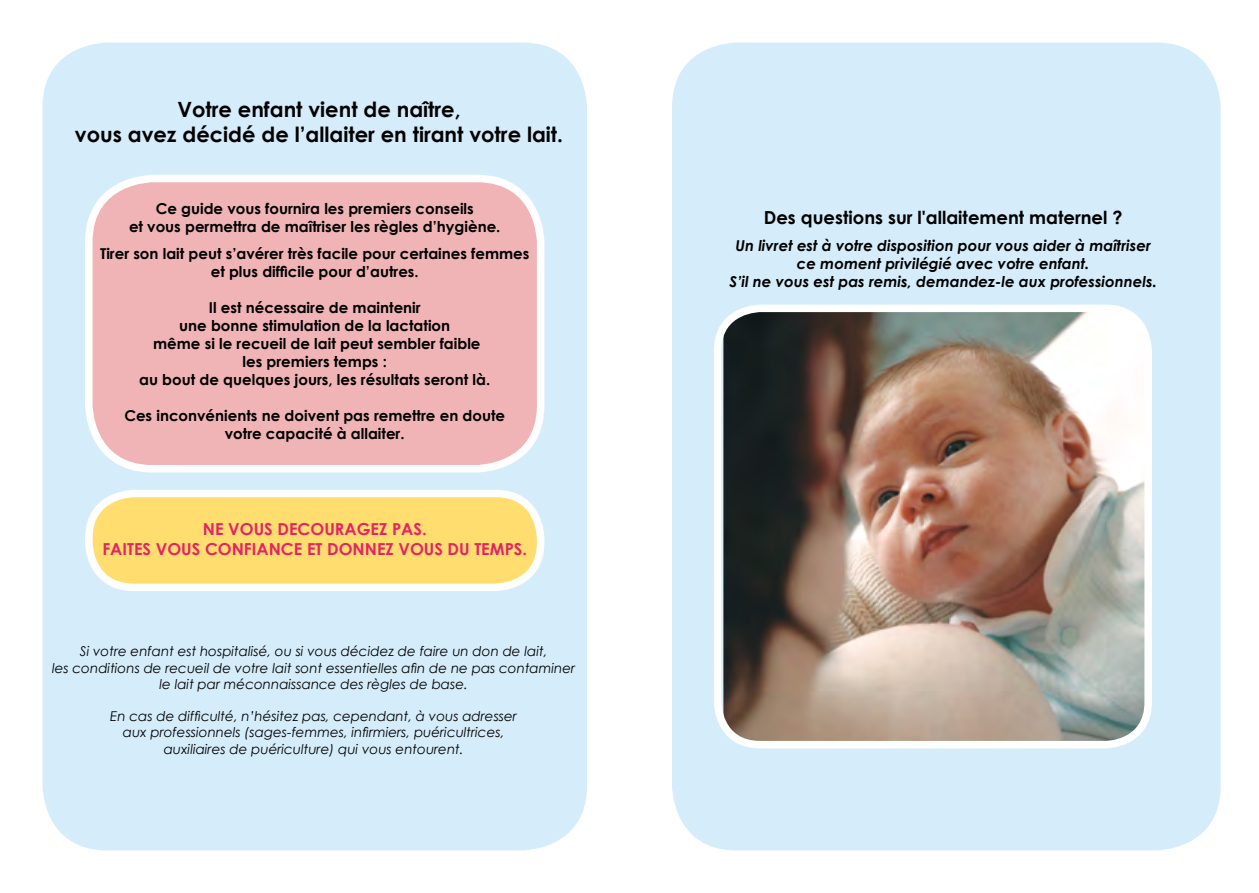
<style>
.page{position:relative;width:1259px;height:893px;background:#fff}
.page>*{position:absolute;margin:0;border:0;box-sizing:border-box;transform-origin:0 0}
.t1{font:700 21px/25.2px "Century Gothic";color:#000;text-align:center}
.t2{font:700 18px "Century Gothic";color:#000}
.t3{font:700 16.5px/19.8px "Century Gothic";color:#e42465;text-align:center}
.t4{font:700 15px/18px "Century Gothic";color:#000;text-align:center}
.t5{font:italic 700 15px/18px "Century Gothic";color:#000;text-align:center}
.t6{font:italic 13.5px/16.2px "Century Gothic";color:#000;text-align:center}
</style>
<div class="page">
<div style="left:673px;top:43px;width:547px;height:807px;background:#d5edfa;border-radius:64px"></div>
<div style="left:43px;top:43px;width:543px;height:807px;background:#d5edfa;border-radius:64px"></div>
<div style="left:89px;top:493px;width:452px;height:94px;background:#ffdd6f;border-radius:45px"></div>
<div style="left:85px;top:490px;width:459px;height:101px;border:8px solid #fff;border-radius:45px"></div>
<div style="left:89px;top:179px;width:452px;height:290px;background:#f1b4b6;border-radius:64px"></div>
<div style="left:85px;top:175px;width:459px;height:297px;border:8px solid #fff;border-radius:64px"></div>
<img style="left:723px;top:310px;width:420px;height:435px">
<div style="left:714px;top:305px;width:438px;height:443px;border:8px solid #fff;border-radius:43px"></div>
<h1 class="t1" style="left:75px;top:96px;width:490px">Votre enfant vient de naître,<br>vous avez décidé de l’allaiter en tirant votre lait.</h1>
<p class="t4" style="left:129px;top:199px;width:373px">Ce guide vous fournira les premiers conseils<br>et vous permettra de maîtriser les règles d’hygiène.</p>
<p class="t4" style="left:100px;top:244px;width:431px">Tirer son lait peut s’avérer très facile pour certaines femmes et plus difficile pour d’autres.</p>
<p class="t4" style="left:139px;top:298px;width:352px">Il est nécessaire de maintenir<br>une bonne stimulation de la lactation<br>même si le recueil de lait peut sembler faible<br>les premiers temps :<br>au bout de quelques jours, les résultats seront là.</p>
<p class="t4" style="left:124px;top:406px;width:382px">Ces inconvénients ne doivent pas remettre en doute votre capacité à allaiter.</p>
<p class="t3" style="left:102px;top:519px;width:426px">NE VOUS DECOURAGEZ PAS.<br>FAITES VOUS CONFIANCE ET DONNEZ VOUS DU TEMPS.</p>
<p class="t6" style="left:52px;top:643px;width:525px">Si votre enfant est hospitalisé, ou si vous décidez de faire un don de lait,<br>les conditions de recueil de votre lait sont essentielles afin de ne pas contaminer le lait par méconnaissance des règles de base.</p>
<p class="t6" style="left:110px;top:708px;width:408px">En cas de difficulté, n’hésitez pas, cependant, à vous adresser aux professionnels (sages-femmes, infirmiers, puéricultrices, auxiliaires de puériculture) qui vous entourent.</p>
<p class="t2" style="left:764px;top:204px;width:360px">Des questions sur l'allaitement maternel ?</p>
<p class="t5" style="left:729px;top:236px;width:429px">Un livret est à votre disposition pour vous aider à maîtriser ce moment privilégié avec votre enfant.<br>S’il ne vous est pas remis, demandez-le aux professionnels.</p>
</div>
